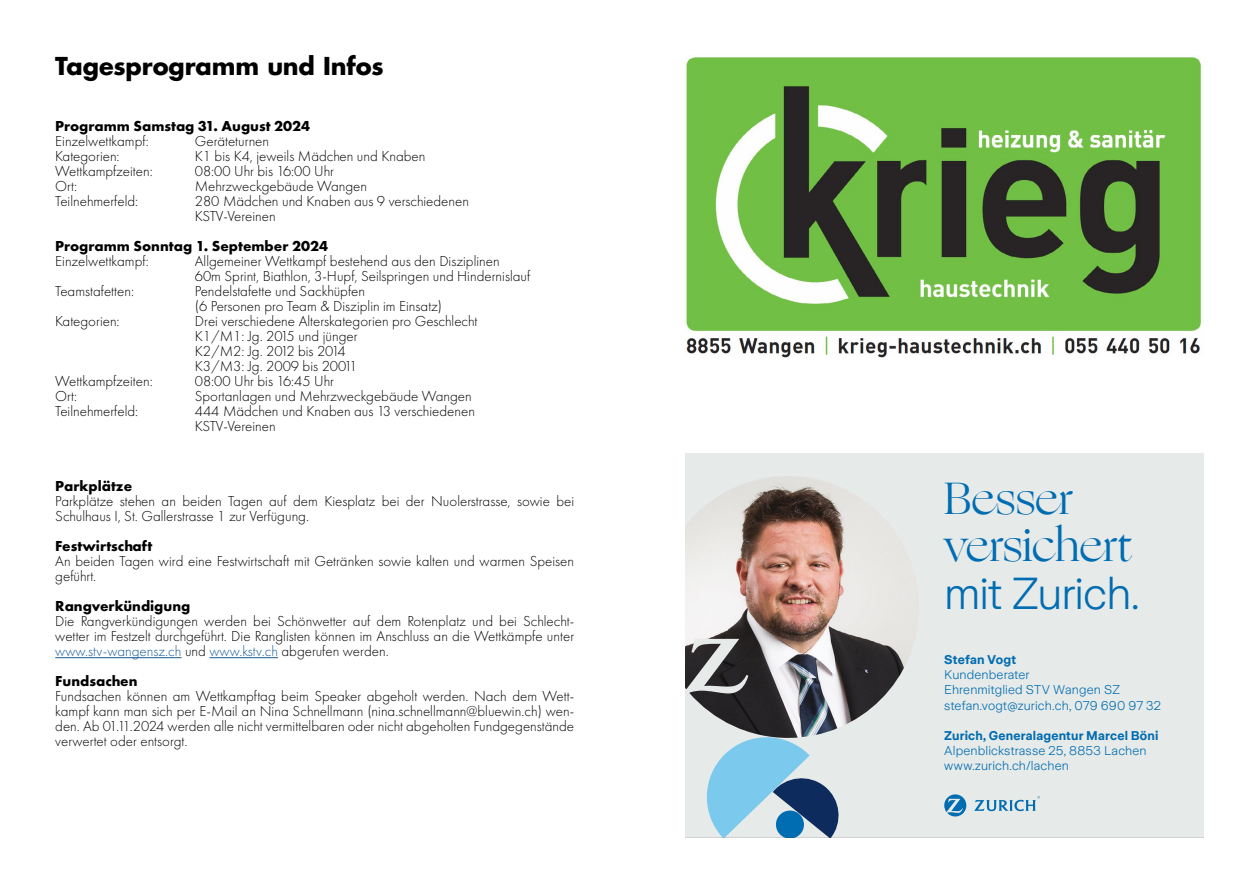
<style>
.page{position:relative;width:1259px;height:893px;background:#fff}
.page>*{position:absolute;margin:0;border:0;box-sizing:border-box;transform-origin:0 0}
.t1{font:44.55px/47.5px "Ogg";color:#006cb1}
.t2{font:300 44.55px "Zurich Sans";letter-spacing:-.02em;color:#006cb1}
.t3{font:700 24px "Futura Std";letter-spacing:-.005em;color:#000}
.t4{font:300 15px/15px "Futura PT";color:#000}
.t5{font:700 15px "Futura PT";color:#000}
.t6{font:300 12.6px/15.1px "Zurich Sans";letter-spacing:.01em;color:#006cb1}
.t7{font:700 12.6px "Zurich Sans";letter-spacing:.015em;color:#006cb1}
.s1{color:#165b9a}
</style>
<div class="page">
<svg style="left:685px;top:453px;width:518px;height:384px"></svg>
<img style="left:686px;top:57px;width:516px;height:301px">
<hr style="left:55px;top:657px;width:127px;height:1px;background:#165b9a">
<hr style="left:209px;top:657px;width:69px;height:1px;background:#165b9a">
<h2 class="t3" style="left:55px;top:50px;width:330px">Tagesprogramm und Infos</h2>
<p class="t5" style="left:55px;top:116px;width:256px">Programm Samstag 31. August 2024</p>
<p class="t4" style="left:55px;top:134px;width:95px">Einzelwettkampf:</p>
<p class="t4" style="left:195px;top:134px;width:76px">Geräteturnen</p>
<p class="t4" style="left:55px;top:149px;width:66px">Kategorien:</p>
<p class="t4" style="left:195px;top:149px;width:232px">K1 bis K4, jeweils Mädchen und Knaben</p>
<p class="t4" style="left:55px;top:164px;width:99px">Wettkampfzeiten:</p>
<p class="t4" style="left:195px;top:164px;width:141px">08:00 Uhr bis 16:00 Uhr</p>
<p class="t4" style="left:55px;top:179px;width:23px">Ort:</p>
<p class="t4" style="left:195px;top:179px;width:174px">Mehrzweckgebäude Wangen</p>
<p class="t4" style="left:55px;top:194px;width:84px">Teilnehmerfeld:</p>
<p class="t4" style="left:195px;top:194px;width:276px">280 Mädchen und Knaben aus 9 verschiedenen<br>KSTV-Vereinen</p>
<p class="t5" style="left:55px;top:236px;width:274px">Programm Sonntag 1. September 2024</p>
<p class="t4" style="left:55px;top:254px;width:95px">Einzelwettkampf:</p>
<p class="t4" style="left:195px;top:254px;width:337px">Allgemeiner Wettkampf bestehend aus den Disziplinen<br>60m Sprint, Biathlon, 3-Hupf, Seilspringen und Hindernislauf</p>
<p class="t4" style="left:55px;top:284px;width:80px">Teamstafetten:</p>
<p class="t4" style="left:195px;top:284px;width:249px">Pendelstafette und Sackhüpfen<br>(6 Personen pro Team &amp; Disziplin im Einsatz)</p>
<p class="t4" style="left:55px;top:314px;width:66px">Kategorien:</p>
<p class="t4" style="left:195px;top:314px;width:284px">Drei verschiedene Alterskategorien pro Geschlecht<br>K1/M1: Jg. 2015 und jünger<br>K2/M2: Jg. 2012 bis 2014<br>K3/M3: Jg. 2009 bis 20011</p>
<p class="t4" style="left:55px;top:374px;width:99px">Wettkampfzeiten:</p>
<p class="t4" style="left:195px;top:374px;width:141px">08:00 Uhr bis 16:45 Uhr</p>
<p class="t4" style="left:55px;top:389px;width:23px">Ort:</p>
<p class="t4" style="left:195px;top:389px;width:278px">Sportanlagen und Mehrzweckgebäude Wangen</p>
<p class="t4" style="left:55px;top:404px;width:84px">Teilnehmerfeld:</p>
<p class="t4" style="left:195px;top:404px;width:282px">444 Mädchen und Knaben aus 13 verschiedenen<br>KSTV-Vereinen</p>
<p class="t5" style="left:55px;top:476px;width:78px">Parkplätze</p>
<p class="t4" style="left:55px;top:494px;width:520px">Parkplätze stehen an beiden Tagen auf dem Kiesplatz bei der Nuolerstrasse, sowie bei<br>Schulhaus I, St. Gallerstrasse 1 zur Verfügung.</p>
<p class="t5" style="left:55px;top:536px;width:98px">Festwirtschaft</p>
<p class="t4" style="left:55px;top:554px;width:520px">An beiden Tagen wird eine Festwirtschaft mit Getränken sowie kalten und warmen Speisen geführt.</p>
<p class="t5" style="left:55px;top:596px;width:137px">Rangverkündigung</p>
<p class="t4" style="left:55px;top:614px;width:520px;text-align:justify">Die Rangverkündigungen werden bei Schönwetter auf dem Rotenplatz und bei Schlecht&shy;wetter im Festzelt durchgeführt. Die Ranglisten können im Anschluss an die Wettkämpfe unter <span class="s1">www.stv-wangensz.ch</span> und <span class="s1">www.kstv.ch</span> abgerufen werden.</p>
<p class="t5" style="left:55px;top:671px;width:84px">Fundsachen</p>
<p class="t4" style="left:55px;top:689px;width:520px;text-align:justify">Fundsachen können am Wettkampftag beim Speaker abgeholt werden. Nach dem Wett&shy;kampf kann man sich per E-Mail an Nina Schnellmann (nina.schnellmann@bluewin.ch) wen&shy;den. Ab 01.11.2024 werden alle nicht vermittelbaren oder nicht abgeholten Fundgegenstände verwertet oder entsorgt.</p>
<h1 class="t1" style="left:944px;top:475px;width:190px">Besser versichert</h1>
<h1 class="t2" style="left:944px;top:569px;width:197px">mit Zurich.</h1>
<p class="t7" style="left:944px;top:653px;width:73px">Stefan Vogt</p>
<p class="t6" style="left:944px;top:668px;width:218px">Kundenberater<br>Ehrenmitglied STV Wangen SZ stefan.vogt@zurich.ch, 079 690 97 32</p>
<p class="t7" style="left:944px;top:729px;width:216px">Zurich, Generalagentur Marcel Böni</p>
<p class="t6" style="left:944px;top:743px;width:204px">Alpenblickstrasse 25, 8853 Lachen www.zurich.ch/lachen</p>
</div>
